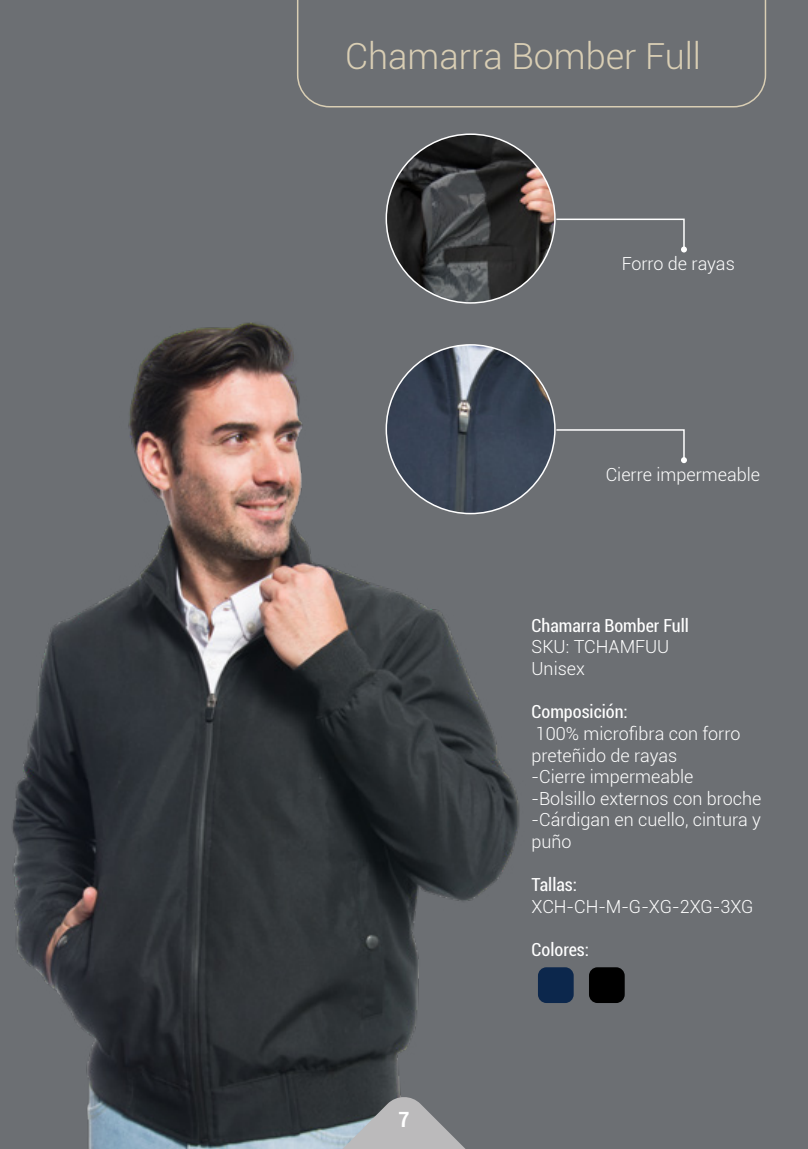
<style>
.page{position:relative;width:808px;height:1149px;background:#fff}
.page>*{position:absolute;margin:0;border:0;box-sizing:border-box;transform-origin:0 0}
.t1{font:300 36px "Roboto";color:#d9ceb4}
.t2{font:700 condensed 21px "Roboto";color:#fff}
.t3{font:300 18px/21.6px "Roboto";color:#fff}
.t4{font:condensed 18px "Roboto";color:#fff}
</style>
<div class="page">
<div style="left:0;top:0;width:808px;height:1148px;background:#6c6f73"></div>
<img style="left:386px;top:134px;width:169px;height:169px;border-radius:84px">
<img style="left:386px;top:345px;width:169px;height:168px;border-radius:84px">
<svg style="left:555px;top:218px;width:132px;height:34px"></svg>
<svg style="left:555px;top:428px;width:132px;height:35px"></svg>
<svg style="left:297px;top:0;width:470px;height:108px"></svg>
<img style="left:12px;top:322px;width:519px;height:826px">
<div style="left:538px;top:966px;width:36px;height:36px;background:#0c274c;border-radius:9px"></div>
<div style="left:589px;top:966px;width:36px;height:36px;background:#000;border-radius:9px"></div>
<svg style="left:330px;top:1094px;width:148px;height:54px"></svg>
<h1 class="t1" style="left:345px;top:32px;width:358px">Chamarra Bomber Full</h1>
<p class="t3" style="left:622px;top:252px;width:115px">Forro de rayas</p>
<p class="t3" style="left:606px;top:463px;width:156px">Cierre impermeable</p>
<p class="t2" style="left:398px;top:1104px;width:13px">7</p>
<p class="t4" style="left:531px;top:612px;width:159px">Chamarra Bomber Full</p>
<p class="t3" style="left:531px;top:635px;width:139px">SKU: TCHAMFUU<br>Unisex</p>
<p class="t4" style="left:531px;top:699px;width:98px">Composición:</p>
<p class="t3" style="left:531px;top:722px;width:231px">100% microfibra con forro preteñido de rayas<br>-Cierre impermeable -Bolsillo externos con broche -Cárdigan en cuello, cintura y puño</p>
<p class="t4" style="left:531px;top:872px;width:47px">Tallas:</p>
<p class="t3" style="left:531px;top:894px;width:224px">XCH-CH-M-G-XG-2XG-3XG</p>
<p class="t4" style="left:531px;top:936px;width:59px">Colores:</p>
</div>
